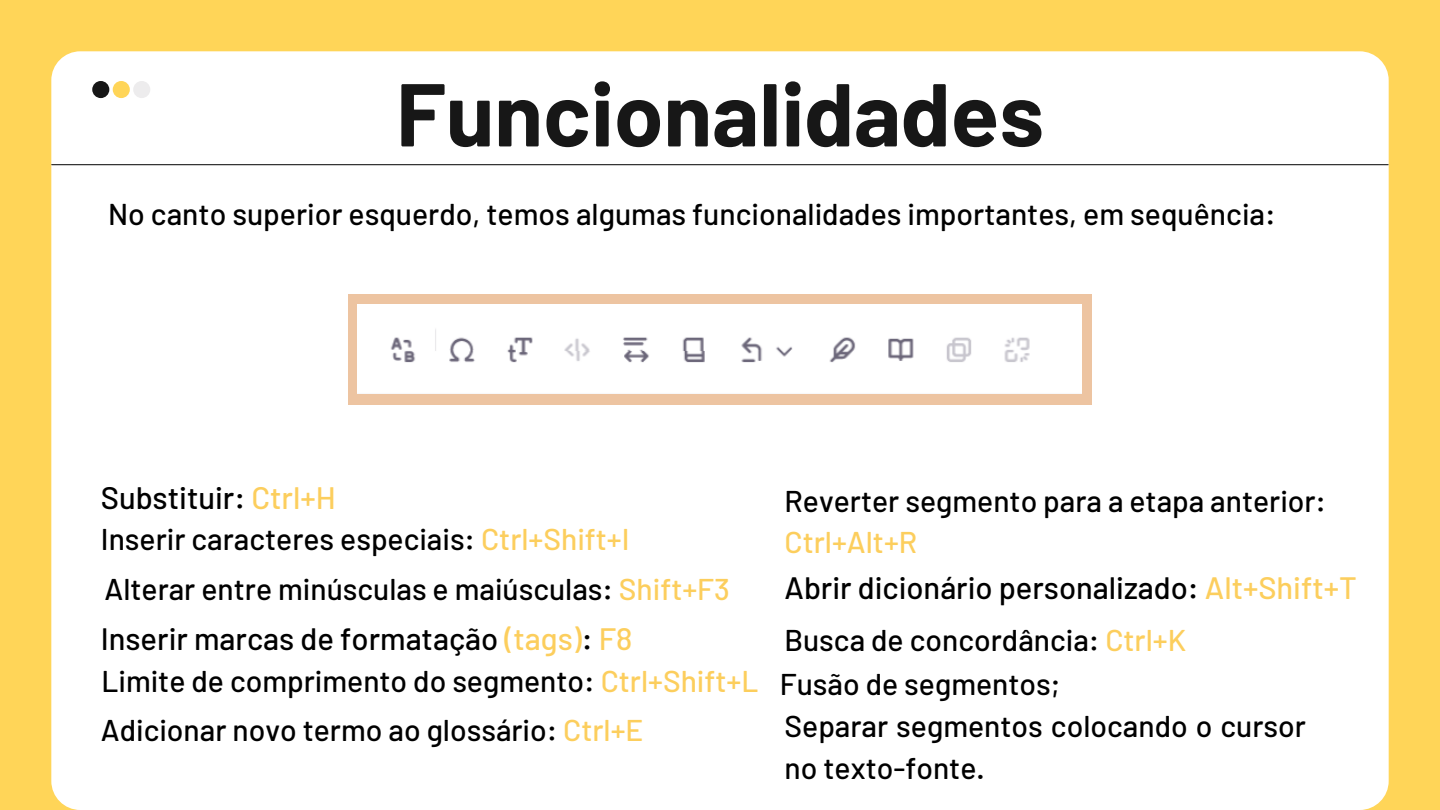
<style>
.page{position:relative;width:1440px;height:810px;background:#ffd558}
.page>*{position:absolute;margin:0;border:0;box-sizing:border-box;transform-origin:0 0}
.t1{font:700 89px "Barlow";color:#171717}
.t2{font:500 31px "Barlow";color:#000}
.t3{font:500 30.9px "Barlow";color:#000}
.t4{font:500 30.1px "Barlow";color:#000}
.t5{font:500 30px/41.2px "Barlow";color:#000}
.s1{color:#fcce5d}
</style>
<div class="page">
<div style="left:51px;top:51px;width:1338px;height:759px;background:#fff;border-radius:29px"></div>
<hr style="left:52px;top:164px;width:1336px;height:1px;background:#000">
<div style="left:133px;top:81px;width:17px;height:17px;background:#edeced;border-radius:50%"></div>
<div style="left:113px;top:81px;width:17px;height:17px;background:#ffd558;border-radius:50%"></div>
<div style="left:92px;top:81px;width:17px;height:17px;background:#171717;border-radius:50%"></div>
<div style="left:349px;top:295px;width:743px;height:110px;background:#edc4a1"></div>
<div style="left:358px;top:304px;width:724px;height:89px;background:#fff"></div>
<p class="t1" style="left:396px;top:57px;width:650px">Funcionalidades</p>
<p class="t4" style="left:108px;top:195px;width:1169px">No canto superior esquerdo, temos algumas funcionalidades importantes, em sequência:</p>
<p class="t2" style="left:101px;top:478px;width:237px">Substituir: <span class="s1">Ctrl+H</span></p>
<p class="t5" style="left:101px;top:518px;width:530px">Inserir caracteres especiais: <span class="s1">Ctrl+Shift+I</span></p>
<p class="t5" style="left:104px;top:567px;width:627px">Alterar entre minúsculas e maiúsculas: <span class="s1">Shift+F3</span></p>
<p class="t3" style="left:101px;top:619px;width:533px">Inserir marcas de formatação <span class="s1">(tags)</span>: <span class="s1">F8</span></p>
<p class="t5" style="left:101px;top:659px;width:659px">Limite de comprimento do segmento: <span class="s1">Ctrl+Shift+L</span></p>
<p class="t5" style="left:101px;top:709px;width:544px">Adicionar novo termo ao glossário: <span class="s1">Ctrl+E</span></p>
<p class="t5" style="left:785px;top:479px;width:543px">Reverter segmento para a etapa anterior:<br><span class="s1">Ctrl+Alt+R</span></p>
<p class="t3" style="left:785px;top:568px;width:574px">Abrir dicionário personalizado: <span class="s1">Alt+Shift+T</span></p>
<p class="t5" style="left:784px;top:618px;width:403px">Busca de concordância: <span class="s1">Ctrl+K</span></p>
<p class="t5" style="left:780px;top:662px;width:282px">Fusão de segmentos;</p>
<p class="t5" style="left:785px;top:704px;width:523px;line-height:42px">Separar segmentos colocando o cursor no texto-fonte.</p>
</div>
